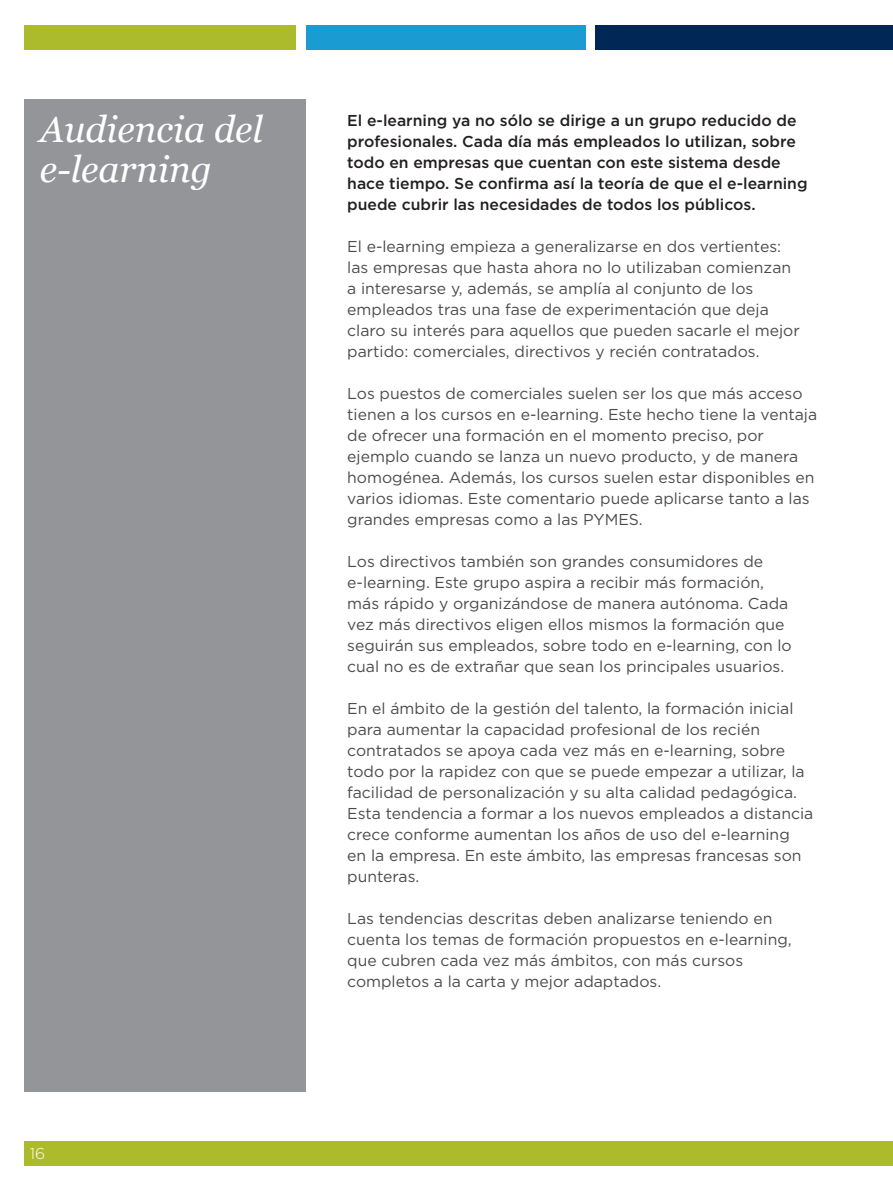
<style>
.page{position:relative;width:893px;height:1191px;background:#fff}
.page>*{position:absolute;margin:0;border:0;box-sizing:border-box;transform-origin:0 0}
.t1{font:italic 36.75px/40.2px "Georgia";color:#fff}
.t2{font:15.75px/21px "Gotham";color:#4b4c4d}
.t3{font:500 15.75px/21px "Gotham";color:#231f20}
.t4{font:300 15.75px "Gotham";color:#fff}
</style>
<div class="page">
<div style="left:25px;top:25px;width:271px;height:25px;background:#abbb2c"></div>
<div style="left:306px;top:25px;width:280px;height:25px;background:#1a9bd1"></div>
<div style="left:25px;top:1141px;width:868px;height:25px;background:#abbb2c"></div>
<div style="left:595px;top:25px;width:298px;height:25px;background:#002756"></div>
<div style="left:25px;top:99px;width:281px;height:992px;background:#939598"></div>
<h1 class="t1" style="left:40px;top:109px;width:225px">Audiencia del e-learning</h1>
<p class="t4" style="left:30px;top:1143px;width:17px">61 7</p>
<p class="t3" style="left:347px;top:110px;width:462px">El e-learning ya no sólo se dirige a un grupo reducido de profesionales. Cada día más empleados lo utilizan, sobre todo en empresas que cuentan con este sistema desde hace tiempo. Se confirma así la teoría de que el e-learning puede cubrir las necesidades de todos los públicos.</p>
<p class="t2" style="left:347px;top:236px;width:454px">El e-learning empieza a generalizarse en dos vertientes: las empresas que hasta ahora no lo utilizaban comienzan a interesarse y, además, se amplía al conjunto de los empleados tras una fase de experimentación que deja claro su interés para aquellos que pueden sacarle el mejor partido: comerciales, directivos y recién contratados.</p>
<p class="t2" style="left:347px;top:383px;width:471px">Los puestos de comerciales suelen ser los que más acceso tienen a los cursos en e-learning. Este hecho tiene la ventaja de ofrecer una formación en el momento preciso, por ejemplo cuando se lanza un nuevo producto, y de manera homogénea. Además, los cursos suelen estar disponibles en varios idiomas. Este comentario puede aplicarse tanto a las grandes empresas como a las PYMES.</p>
<p class="t2" style="left:347px;top:551px;width:446px">Los directivos también son grandes consumidores de e-learning. Este grupo aspira a recibir más formación, más rápido y organizándose de manera autónoma. Cada vez más directivos eligen ellos mismos la formación que seguirán sus empleados, sobre todo en e-learning, con lo cual no es de extrañar que sean los principales usuarios.</p>
<p class="t2" style="left:347px;top:698px;width:467px">En el ámbito de la gestión del talento, la formación inicial para aumentar la capacidad profesional de los recién contratados se apoya cada vez más en e-learning, sobre todo por la rapidez con que se puede empezar a utilizar, la facilidad de personalización y su alta calidad pedagógica.<br>Esta tendencia a formar a los nuevos empleados a distancia crece conforme aumentan los años de uso del e-learning<br>en la empresa. En este ámbito, las empresas francesas son punteras.</p>
<p class="t2" style="left:347px;top:907px;width:446px">Las tendencias descritas deben analizarse teniendo en cuenta los temas de formación propuestos en e-learning, que cubren cada vez más ámbitos, con más cursos completos a la carta y mejor adaptados.</p>
</div>
